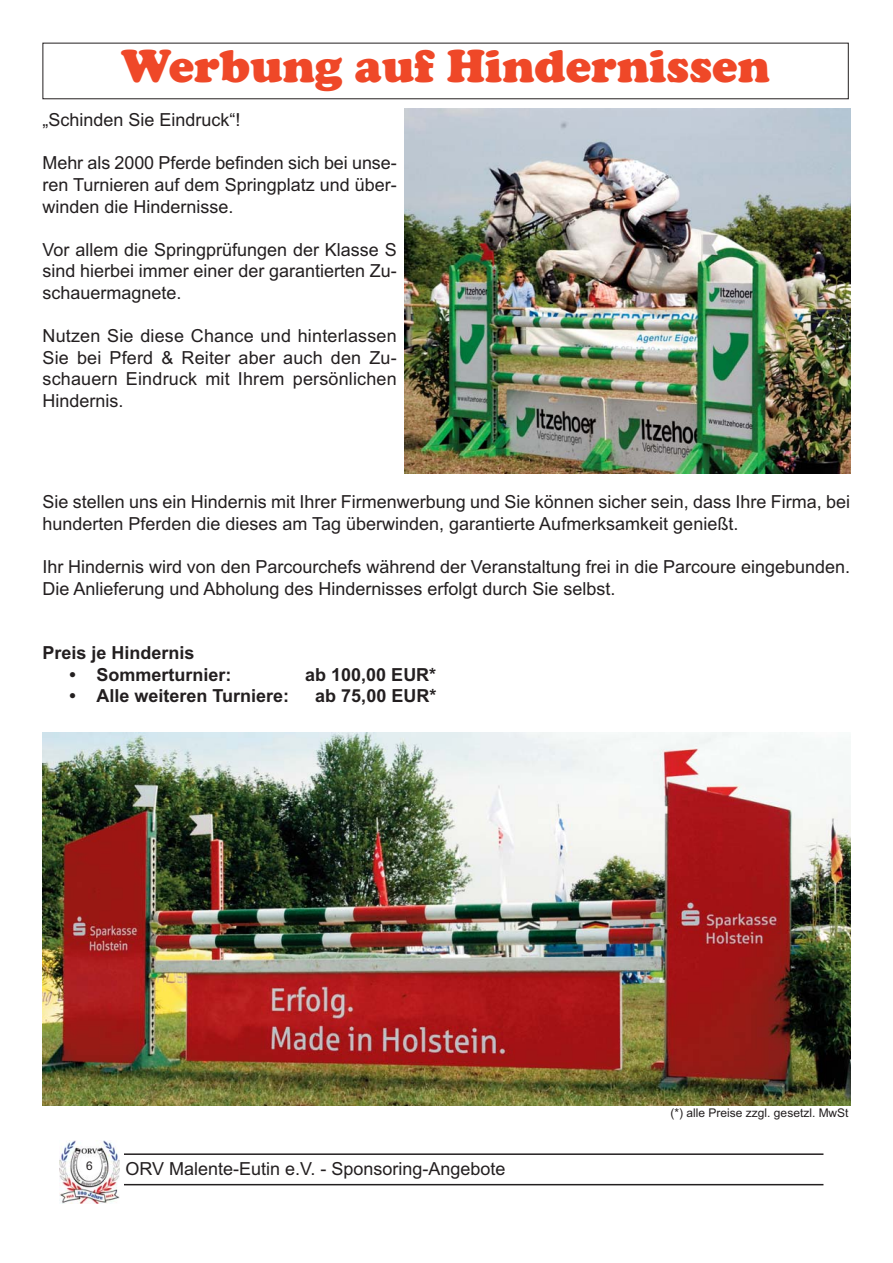
<style>
.page{position:relative;width:893px;height:1263px;background:#fff}
.page>*{position:absolute;margin:0;border:0;box-sizing:border-box;transform-origin:0 0}
.t1{font:900 48px "Cooper";color:#ef4828}
.t2{font:18px/21.6px "Arial";color:#231f20;text-align:justify}
.t3{font:700 18px "Arial";color:#231f20}
.t4{font:12px "Arial";color:#231f20}
</style>
<div class="page">
<img style="left:60px;top:1140px;width:60px;height:63px">
<hr style="left:124px;top:1153px;width:699px;height:2px;background:#231f20">
<hr style="left:124px;top:1184px;width:699px;height:1px;background:#231f20">
<img style="left:404px;top:109px;width:446px;height:364px">
<img style="left:43px;top:733px;width:807px;height:373px">
<h1 class="t1" style="left:121px;top:47px;width:650px">Werbung auf Hindernissen</h1>
<p class="t2" style="left:43px;top:111px;width:199px">„Schinden Sie Eindruck“!</p>
<p class="t2" style="left:43px;top:154px;width:356px">Mehr als 2000 Pferde befinden sich bei unse&shy;ren Turnieren auf dem Springplatz und über&shy;winden die Hindernisse.</p>
<p class="t2" style="left:43px;top:240px;width:356px">Vor allem die Springprüfungen der Klasse S sind hierbei immer einer der garantierten Zu&shy;schauermagnete.</p>
<p class="t2" style="left:43px;top:327px;width:356px">Nutzen Sie diese Chance und hinterlassen Sie bei Pferd &amp; Reiter aber auch den Zu&shy;schauern Eindruck mit Ihrem persönlichen Hindernis.</p>
<p class="t2" style="left:43px;top:493px;width:809px">Sie stellen uns ein Hindernis mit Ihrer Firmenwerbung und Sie können sicher sein, dass Ihre Firma, bei hunderten Pferden die dieses am Tag überwinden, garantierte Aufmerksamkeit genießt.</p>
<p class="t2" style="left:43px;top:558px;width:809px">Ihr Hindernis wird von den Parcourchefs während der Veranstaltung frei in die Parcoure eingebunden.<br>Die Anlieferung und Abholung des Hindernisses erfolgt durch Sie selbst.</p>
<p class="t3" style="left:43px;top:646px;width:153px">Preis je Hindernis</p>
<p class="t3" style="left:69px;top:668px;width:163px">• Sommerturnier:</p>
<p class="t3" style="left:305px;top:668px;width:132px">ab 100,00 EUR*</p>
<p class="t3" style="left:69px;top:690px;width:221px">• Alle weiteren Turniere:</p>
<p class="t3" style="left:315px;top:690px;width:122px">ab 75,00 EUR*</p>
<p class="t4" style="left:86px;top:1162px;width:8px">6</p>
<p class="t2" style="left:125px;top:1160px;width:382px">ORV Malente-Eutin e.V. - Sponsoring-Angebote</p>
<p class="t4" style="left:671px;top:1108px;width:179px">(*) alle Preise zzgl. gesetzl. MwSt</p>
</div>
